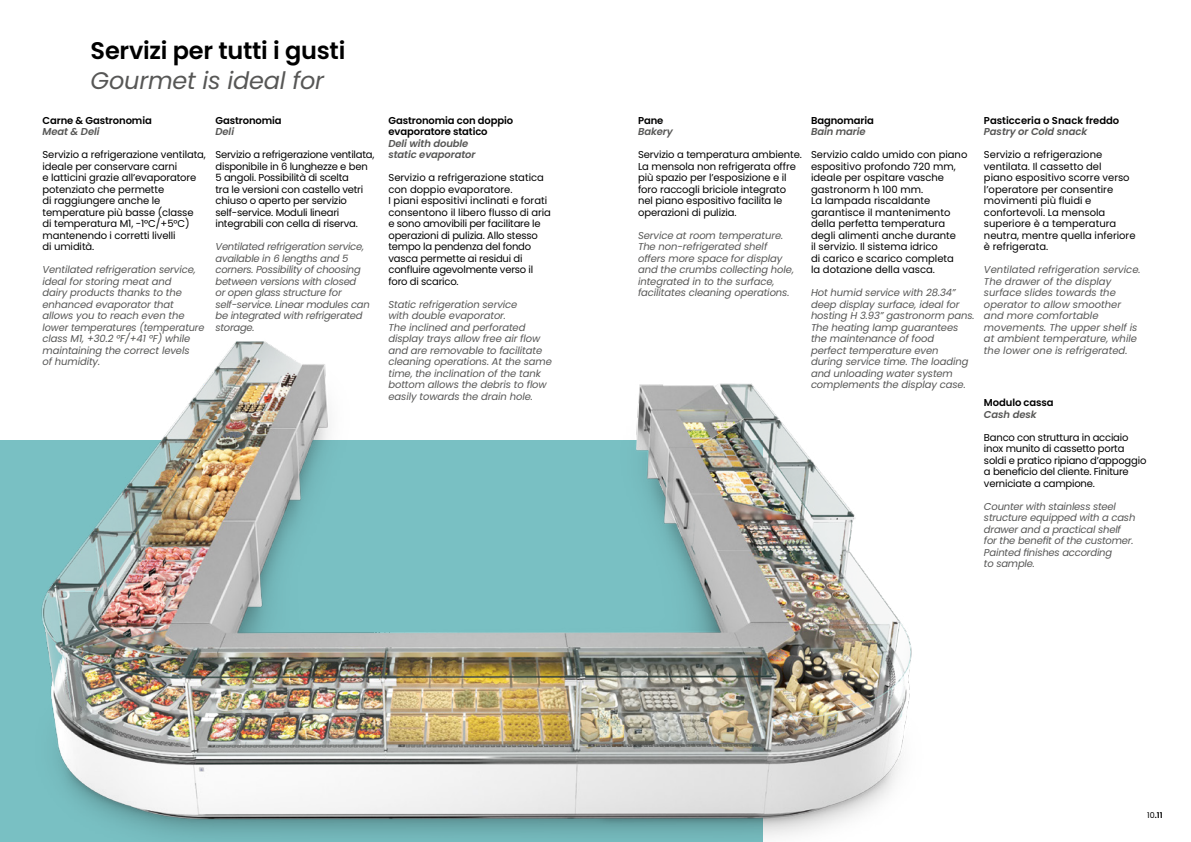
<style>
.page{position:relative;width:1191px;height:842px;background:#fff}
.page>*{position:absolute;margin:0;border:0;box-sizing:border-box;transform-origin:0 0}
.t1{font:600 24px "Poppins";letter-spacing:-.01em;color:#000}
.t2{font:italic 24px "Poppins";letter-spacing:-.01em;color:#575756}
.t3{font:10px/11.5px "Poppins";letter-spacing:-.01em;color:#000}
.t4{font:italic 10px/11.5px "Poppins";letter-spacing:-.01em;color:#575756}
.t5{font:600 10px/11.5px "Poppins";letter-spacing:-.01em;color:#000}
.t6{font:italic 600 10px/11.5px "Poppins";letter-spacing:-.01em;color:#575756}
.t7{font:600 8px "Poppins";color:#000}
.s1{font-weight:400}
</style>
<div class="page">
<img style="left:4px;top:341px;width:908px;height:501px">
<h1 class="t1" style="left:91px;top:36px;width:256px">Servizi per tutti i gusti</h1>
<h1 class="t2" style="left:91px;top:66px;width:235px">Gourmet is ideal for</h1>
<p class="t5" style="left:215px;top:114px;width:68px">Gastronomia</p>
<p class="t6" style="left:215px;top:126px;width:20px">Deli</p>
<p class="t3" style="left:215px;top:149px;width:160px">Servizio a refrigerazione ventilata, disponibile in 6 lunghezze e ben<br>5 angoli. Possibilità di scelta<br>tra le versioni con castello vetri chiuso o aperto per servizio self-service. Moduli lineari integrabili con cella di riserva.</p>
<p class="t4" style="left:215px;top:241px;width:156px">Ventilated refrigeration service, available in 6 lengths and 5 corners. Possibility of choosing between versions with closed<br>or open glass structure for self-service. Linear modules can be integrated with refrigerated storage.</p>
<p class="t5" style="left:43px;top:114px;width:111px">Carne &amp; Gastronomia</p>
<p class="t6" style="left:43px;top:126px;width:58px">Meat &amp; Deli</p>
<p class="t3" style="left:43px;top:149px;width:165px">Servizio a refrigerazione ventilata, ideale per conservare carni<br>e latticini grazie all’evaporatore potenziato che permette<br>di raggiungere anche le temperature più basse (classe<br>di temperatura M1, -1°C/+5°C) mantenendo i corretti livelli<br>di umidità.</p>
<p class="t4" style="left:43px;top:264px;width:163px">Ventilated refrigeration service, ideal for storing meat and<br>dairy products thanks to the enhanced evaporator that allows you to reach even the lower temperatures (temperature class M1, +30.2 °F/+41 °F) while maintaining the correct levels<br>of humidity.</p>
<p class="t5" style="left:388px;top:114px;width:126px">Gastronomia con doppio evaporatore statico</p>
<p class="t6" style="left:388px;top:137px;width:89px">Deli with double static evaporator</p>
<p class="t3" style="left:388px;top:172px;width:164px">Servizio a refrigerazione statica con doppio evaporatore.<br>I piani espositivi inclinati e forati consentono il libero flusso di aria e sono amovibili per facilitare le operazioni di pulizia. Allo stesso tempo la pendenza del fondo vasca permette ai residui di confluire agevolmente verso il foro di scarico.</p>
<p class="t4" style="left:388px;top:298px;width:165px">Static refrigeration service<br>with double evaporator.<br>The inclined and perforated display trays allow free air flow and are removable to facilitate cleaning operations. At the same time, the inclination of the tank bottom allows the debris to flow easily towards the drain hole.</p>
<p class="t5" style="left:638px;top:114px;width:27px">Pane</p>
<p class="t6" style="left:638px;top:126px;width:36px">Bakery</p>
<p class="t3" style="left:638px;top:149px;width:165px">Servizio a temperatura ambiente.<br>La mensola non refrigerata offre più spazio per l’esposizione e il foro raccogli briciole integrato nel piano espositivo facilita le operazioni di pulizia.</p>
<p class="t4" style="left:638px;top:229px;width:157px">Service at room temperature.<br>The non-refrigerated shelf offers more space for display and the crumbs collecting hole, integrated in to the surface, facilitates cleaning operations.</p>
<p class="t5" style="left:811px;top:114px;width:64px">Bagnomaria</p>
<p class="t6" style="left:811px;top:126px;width:56px">Bain marie</p>
<p class="t3" style="left:811px;top:149px;width:158px">Servizio caldo umido con piano espositivo profondo 720 mm, ideale per ospitare vasche gastronorm h 100 mm.<br>La lampada riscaldante garantisce il mantenimento della perfetta temperatura degli alimenti anche durante<br>il servizio. Il sistema idrico<br>di carico e scarico completa<br>la dotazione della vasca.</p>
<p class="t4" style="left:811px;top:287px;width:165px">Hot humid service with 28.34” deep display surface, ideal for hosting H 3.93” gastronorm pans.<br>The heating lamp guarantees the maintenance of food<br>perfect temperature even<br>during service time. The loading and unloading water system complements the display case.</p>
<p class="t5" style="left:984px;top:114px;width:137px">Pasticceria o Snack freddo</p>
<p class="t6" style="left:984px;top:126px;width:105px">Pastry or Cold snack</p>
<p class="t3" style="left:984px;top:149px;width:153px">Servizio a refrigerazione ventilata. Il cassetto del<br>piano espositivo scorre verso l’operatore per consentire movimenti più fluidi e confortevoli. La mensola superiore è a temperatura neutra, mentre quella inferiore è refrigerata.</p>
<p class="t4" style="left:984px;top:264px;width:158px">Ventilated refrigeration service.<br>The drawer of the display surface slides towards the operator to allow smoother and more comfortable movements. The upper shelf is at ambient temperature, while the lower one is refrigerated.</p>
<p class="t5" style="left:984px;top:397px;width:71px">Modulo cassa</p>
<p class="t6" style="left:984px;top:408px;width:54px">Cash desk</p>
<p class="t3" style="left:984px;top:431px;width:164px">Banco con struttura in acciaio inox munito di cassetto porta soldi e pratico ripiano d’appoggio a beneficio del cliente. Finiture verniciate a campione.</p>
<p class="t4" style="left:984px;top:500px;width:153px">Counter with stainless steel structure equipped with a cash drawer and a practical shelf for the benefit of the customer.<br>Painted finishes according<br>to sample.</p>
<p class="t7" style="left:1147px;top:811px;width:17px"><span class="s1">10</span>.11</p>
</div>
